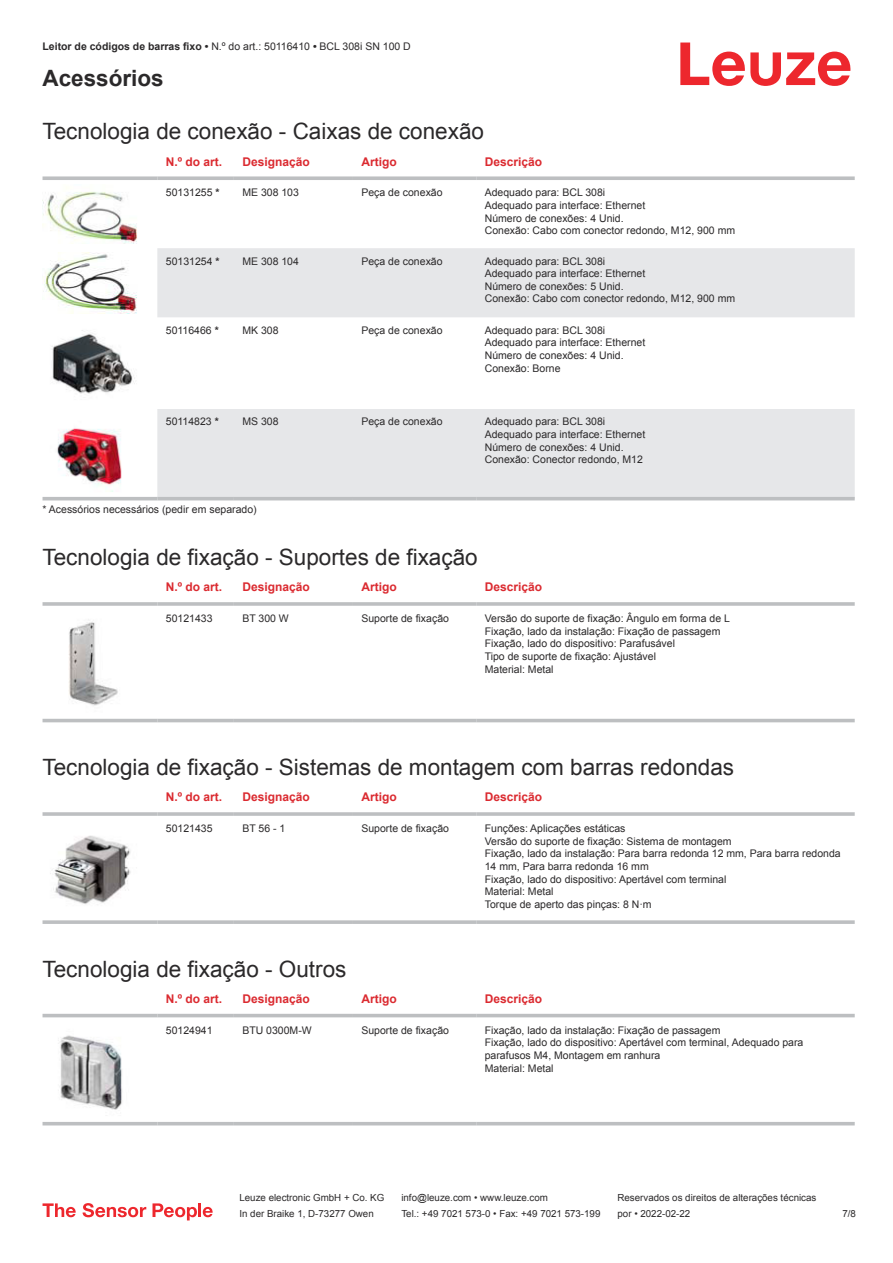
<style>
.page{position:relative;width:893px;height:1263px;background:#fff}
.page>*{position:absolute;margin:0;border:0;box-sizing:border-box;transform-origin:0 0}
.t1{font:22.5px "Arial";color:#2b292a}
.t2{font:700 22.5px "Arial";color:#2b292a}
.t3{font:700 12px "Arial";color:#db2a30}
.t4{font:10.5px/12.6px "Arial";color:#2b292a}
.t5{font:9.75px "Arial";color:#2b292a}
.s1{font-weight:700}
</style>
<div class="page">
<svg style="left:680px;top:43px;width:170px;height:43px"></svg>
<svg style="left:157px;top:248px;width:698px;height:249px;fill:#e6e7e9"></svg>
<svg style="left:43px;top:176px;width:114px;height:4px"></svg>
<svg style="left:157px;top:176px;width:77px;height:4px"></svg>
<svg style="left:234px;top:176px;width:119px;height:4px"></svg>
<svg style="left:353px;top:176px;width:123px;height:4px"></svg>
<svg style="left:476px;top:176px;width:379px;height:4px;background:#c4c6c8"></svg>
<hr style="left:43px;top:497px;width:114px;height:3px;background:#bdbfc1">
<hr style="left:157px;top:497px;width:77px;height:3px;background:#bdbfc1">
<hr style="left:234px;top:497px;width:119px;height:3px;background:#bdbfc1">
<hr style="left:353px;top:497px;width:123px;height:3px;background:#bdbfc1">
<hr style="left:476px;top:497px;width:379px;height:3px;background:#bdbfc1">
<img style="left:43px;top:192px;width:94px;height:52px">
<img style="left:43px;top:252px;width:94px;height:61px">
<img style="left:52px;top:330px;width:83px;height:64px">
<img style="left:57px;top:428px;width:65px;height:64px">
<div style="left:43px;top:718px;width:812px;height:5px;background:#eeefef"></div>
<hr style="left:43px;top:602px;width:114px;height:4px;background:#bdbfc1">
<hr style="left:157px;top:602px;width:77px;height:4px;background:#c8cacb">
<hr style="left:234px;top:602px;width:119px;height:4px;background:#c3c5c6">
<hr style="left:353px;top:602px;width:123px;height:4px;background:#bdbfc1">
<hr style="left:476px;top:602px;width:379px;height:4px;background:#c8cacb">
<hr style="left:43px;top:719px;width:114px;height:3px;background:#bdbfc1">
<hr style="left:157px;top:719px;width:77px;height:3px;background:#bdbfc1">
<hr style="left:234px;top:719px;width:119px;height:3px;background:#bdbfc1">
<hr style="left:353px;top:719px;width:123px;height:3px;background:#bdbfc1">
<hr style="left:476px;top:719px;width:379px;height:3px;background:#bdbfc1">
<img style="left:69px;top:619px;width:49px;height:87px">
<hr style="left:43px;top:812px;width:114px;height:4px;background:#bdbfc1">
<hr style="left:157px;top:812px;width:77px;height:4px;background:#c8cacc">
<hr style="left:234px;top:812px;width:119px;height:4px;background:#c3c5c7">
<hr style="left:353px;top:812px;width:123px;height:4px;background:#bdbfc1">
<hr style="left:476px;top:812px;width:379px;height:4px;background:#c8cacc">
<svg style="left:43px;top:920px;width:114px;height:4px"></svg>
<svg style="left:157px;top:920px;width:77px;height:4px"></svg>
<svg style="left:234px;top:920px;width:119px;height:4px"></svg>
<svg style="left:353px;top:920px;width:123px;height:4px"></svg>
<svg style="left:476px;top:920px;width:379px;height:4px;background:#c3c5c7"></svg>
<img style="left:50px;top:835px;width:81px;height:69px">
<svg style="left:43px;top:1013px;width:812px;height:113px"></svg>
<hr style="left:43px;top:1014px;width:114px;height:3px;background:#bdbfc1">
<hr style="left:157px;top:1014px;width:77px;height:3px;background:#bdbfc1">
<hr style="left:234px;top:1014px;width:119px;height:3px;background:#bdbfc1">
<hr style="left:353px;top:1014px;width:123px;height:3px;background:#bdbfc1">
<hr style="left:476px;top:1014px;width:379px;height:3px;background:#bdbfc1">
<hr style="left:43px;top:1122px;width:114px;height:3px;background:#bdbfc1">
<hr style="left:157px;top:1122px;width:77px;height:3px;background:#bdbfc1">
<hr style="left:234px;top:1122px;width:119px;height:3px;background:#bdbfc1">
<hr style="left:353px;top:1122px;width:123px;height:3px;background:#bdbfc1">
<hr style="left:476px;top:1122px;width:379px;height:3px;background:#bdbfc1">
<img style="left:43px;top:1022px;width:97px;height:97px">
<svg style="left:43px;top:1203px;width:33px;height:14px"></svg>
<svg style="left:83px;top:1203px;width:63px;height:14px"></svg>
<svg style="left:153px;top:1203px;width:44px;height:17px"></svg>
<hr style="left:198px;top:1203px;width:3px;height:14px;background:#ed272d">
<svg style="left:203px;top:1207px;width:10px;height:10px"></svg>
<p class="t4" style="left:43px;top:41px;width:370px"><span class="s1">Leitor de códigos de barras fixo •</span> N.º do art.: 50116410 <span class="s1">•</span> BCL 308i SN 100 D</p>
<h1 class="t2" style="left:43px;top:70px;width:123px">Acessórios</h1>
<h1 class="t1" style="left:43px;top:123px;width:443px">Tecnologia de conexão - Caixas de conexão</h1>
<p class="t3" style="left:166px;top:157px;width:58px">N.º do art.</p>
<p class="t3" style="left:242px;top:157px;width:69px">Designação</p>
<p class="t3" style="left:361px;top:157px;width:37px">Artigo</p>
<p class="t3" style="left:485px;top:157px;width:59px">Descrição</p>
<p class="t4" style="left:166px;top:187px;width:55px">50131255 <span class="s1">*</span></p>
<p class="t4" style="left:242px;top:187px;width:58px">ME 308 103</p>
<p class="t4" style="left:361px;top:187px;width:83px">Peça de conexão</p>
<p class="t4" style="left:485px;top:187px;width:252px">Adequado para: BCL 308i<br>Adequado para interface: Ethernet<br>Número de conexões: 4 Unid.<br>Conexão: Cabo com conector redondo, M12, 900 mm</p>
<p class="t4" style="left:166px;top:256px;width:55px">50131254 <span class="s1">*</span></p>
<p class="t4" style="left:242px;top:256px;width:58px">ME 308 104</p>
<p class="t4" style="left:361px;top:256px;width:83px">Peça de conexão</p>
<p class="t4" style="left:485px;top:256px;width:252px">Adequado para: BCL 308i<br>Adequado para interface: Ethernet<br>Número de conexões: 5 Unid.<br>Conexão: Cabo com conector redondo, M12, 900 mm</p>
<p class="t4" style="left:166px;top:325px;width:54px">50116466 <span class="s1">*</span></p>
<p class="t4" style="left:242px;top:325px;width:38px">MK 308</p>
<p class="t4" style="left:361px;top:325px;width:83px">Peça de conexão</p>
<p class="t4" style="left:485px;top:325px;width:162px">Adequado para: BCL 308i<br>Adequado para interface: Ethernet<br>Número de conexões: 4 Unid.<br>Conexão: Borne</p>
<p class="t4" style="left:166px;top:416px;width:54px">50114823 <span class="s1">*</span></p>
<p class="t4" style="left:242px;top:416px;width:38px">MS 308</p>
<p class="t4" style="left:361px;top:416px;width:83px">Peça de conexão</p>
<p class="t4" style="left:485px;top:416px;width:162px">Adequado para: BCL 308i<br>Adequado para interface: Ethernet<br>Número de conexões: 4 Unid.<br>Conexão: Conector redondo, M12</p>
<p class="t4" style="left:43px;top:504px;width:216px">* Acessórios necessários (pedir em separado)</p>
<h1 class="t1" style="left:43px;top:549px;width:437px">Tecnologia de fixação - Suportes de fixação</h1>
<p class="t3" style="left:166px;top:583px;width:58px">N.º do art.</p>
<p class="t3" style="left:242px;top:583px;width:69px">Designação</p>
<p class="t3" style="left:361px;top:583px;width:37px">Artigo</p>
<p class="t3" style="left:485px;top:583px;width:59px">Descrição</p>
<p class="t4" style="left:166px;top:613px;width:48px">50121433</p>
<p class="t4" style="left:242px;top:613px;width:48px">BT 300 W</p>
<p class="t4" style="left:361px;top:613px;width:89px">Suporte de fixação</p>
<p class="t4" style="left:485px;top:613px;width:247px">Versão do suporte de fixação: Ângulo em forma de L Fixação, lado da instalação: Fixação de passagem Fixação, lado do dispositivo: Parafusável<br>Tipo de suporte de fixação: Ajustável<br>Material: Metal</p>
<h1 class="t1" style="left:43px;top:759px;width:693px">Tecnologia de fixação - Sistemas de montagem com barras redondas</h1>
<p class="t3" style="left:166px;top:793px;width:58px">N.º do art.</p>
<p class="t3" style="left:242px;top:793px;width:69px">Designação</p>
<p class="t3" style="left:361px;top:793px;width:37px">Artigo</p>
<p class="t3" style="left:485px;top:793px;width:59px">Descrição</p>
<p class="t4" style="left:166px;top:823px;width:48px">50121435</p>
<p class="t4" style="left:242px;top:823px;width:44px">BT 56 - 1</p>
<p class="t4" style="left:361px;top:823px;width:89px">Suporte de fixação</p>
<p class="t4" style="left:485px;top:823px;width:358px">Funções: Aplicações estáticas<br>Versão do suporte de fixação: Sistema de montagem<br>Fixação, lado da instalação: Para barra redonda 12 mm, Para barra redonda 14 mm, Para barra redonda 16 mm<br>Fixação, lado do dispositivo: Apertável com terminal<br>Material: Metal<br>Torque de aperto das pinças: 8 N·m</p>
<h1 class="t1" style="left:43px;top:960px;width:305px">Tecnologia de fixação - Outros</h1>
<p class="t3" style="left:166px;top:994px;width:58px">N.º do art.</p>
<p class="t3" style="left:242px;top:994px;width:69px">Designação</p>
<p class="t3" style="left:361px;top:994px;width:37px">Artigo</p>
<p class="t3" style="left:485px;top:994px;width:59px">Descrição</p>
<p class="t4" style="left:166px;top:1025px;width:48px">50124941</p>
<p class="t4" style="left:242px;top:1025px;width:71px">BTU 0300M-W</p>
<p class="t4" style="left:361px;top:1025px;width:89px">Suporte de fixação</p>
<p class="t4" style="left:485px;top:1025px;width:320px">Fixação, lado da instalação: Fixação de passagem<br>Fixação, lado do dispositivo: Apertável com terminal, Adequado para parafusos M4, Montagem em ranhura<br>Material: Metal</p>
<p class="t5" style="left:239px;top:1194px;width:146px">Leuze electronic GmbH + Co. KG</p>
<p class="t5" style="left:401px;top:1194px;width:148px">info@leuze.com • www.leuze.com</p>
<p class="t5" style="left:617px;top:1194px;width:200px">Reservados os direitos de alterações técnicas</p>
<p class="t5" style="left:239px;top:1210px;width:136px">In der Braike 1, D-73277 Owen</p>
<p class="t5" style="left:401px;top:1210px;width:201px">Tel.: +49 7021 573-0 • Fax: +49 7021 573-199</p>
<p class="t5" style="left:617px;top:1210px;width:74px">por • 2022-02-22</p>
<p class="t5" style="left:842px;top:1210px;width:15px">7 /8</p>
</div>
